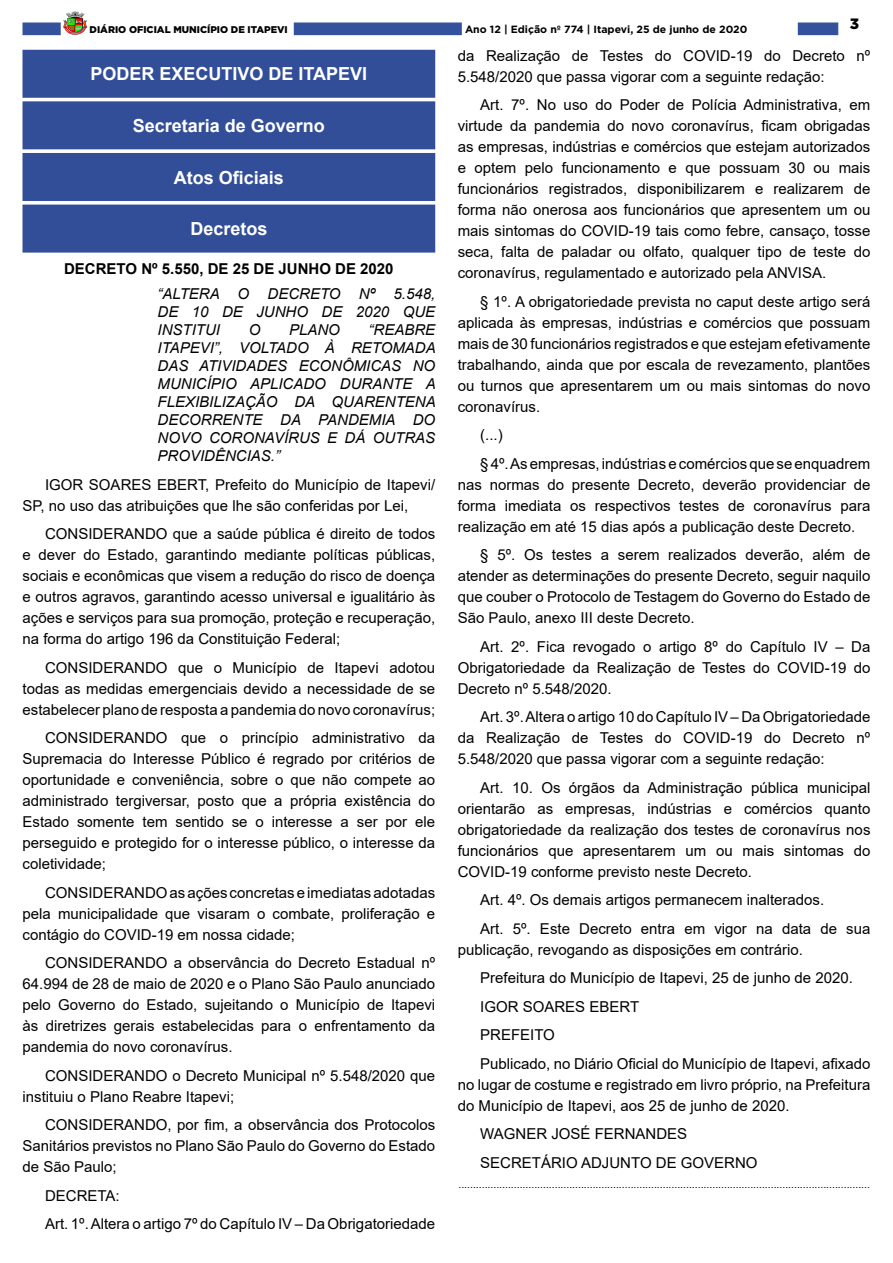
<style>
.page{position:relative;width:893px;height:1263px;background:#fff}
.page>*{position:absolute;margin:0;border:0;box-sizing:border-box;transform-origin:0 0}
.t1{font:700 18px "Arial";color:#fff}
._2_-_Corpo{font:15px/21px "Arial";color:#000;text-align:justify}
._3_-_Ementa{font:italic 15px/18px "Arial";color:#000;text-align:justify}
._1_-_Cabeçalho{font:700 15px "Arial";color:#000}
.t2{font:900 15px "Gotham";color:#000}
._4_-_Fim{font:10.5px "Arial";color:#000}
.t3{font:700 10.5px "Gotham";color:#000}
.t4{font:900 9.75px "Gotham";color:#000}
</style>
<div class="page">
<div style="left:22px;top:23px;width:39px;height:12px;background:#34519d;border:1px solid #334f9b"></div>
<div style="left:798px;top:23px;width:40px;height:12px;background:#34519d"></div>
<img style="left:63px;top:11px;width:24px;height:24px">
<div style="left:294px;top:23px;width:168px;height:12px;background:#34519d"></div>
<div style="left:23px;top:50px;width:412px;height:47px;background:#324e99"></div>
<div style="left:22px;top:50px;width:413px;height:48px;border:1px solid #324e99"></div>
<div style="left:23px;top:102px;width:412px;height:47px;background:#324e99"></div>
<div style="left:22px;top:101px;width:413px;height:48px;border:1px solid #324e99"></div>
<div style="left:23px;top:154px;width:412px;height:46px;background:#324e99"></div>
<div style="left:22px;top:153px;width:413px;height:48px;border:1px solid #324e99"></div>
<div style="left:23px;top:205px;width:412px;height:47px;background:#324e99"></div>
<div style="left:22px;top:205px;width:413px;height:48px;border:1px solid #324e99"></div>
<p class="t4" style="left:90px;top:23px;width:200px">DIÁRIO OFICIAL MUNICÍPIO DE ITAPEVI</p>
<p class="t3" style="left:465px;top:22px;width:284px">Ano 12 | Edição nº 774 | Itapevi, 25 de junho de 2020</p>
<p class="t2" style="left:850px;top:13px;width:11px">3</p>
<p class="t1" style="left:90px;top:61px;width:278px">PODER EXECUTIVO DE ITAPEVI</p>
<p class="t1" style="left:133px;top:113px;width:194px">Secretaria de Governo</p>
<p class="t1" style="left:174px;top:164px;width:112px">Atos Oficiais</p>
<p class="t1" style="left:190px;top:216px;width:79px">Decretos</p>
<p class="_1_-_Cabeçalho" style="left:64px;top:258px;width:331px">DECRETO Nº 5.550, DE 25 DE JUNHO DE 2020</p>
<p class="_3_-_Ementa" style="left:158px;top:285px;width:279px">“ALTERA O DECRETO Nº 5.548, DE 10 DE JUNHO DE 2020 QUE INSTITUI</p>
<p class="_3_-_Ementa" style="left:158px;top:321px;width:280px;text-indent:211px">“REABRE ITAPEVI”, VOLTADO À RETOMADA DAS ATIVIDADES ECONÔMICAS NO MUNICÍPIO APLICADO DURANTE A FLEXIBILIZAÇÃO DA QUARENTENA DECORRENTE DA PANDEMIA DO NOVO CORONAVÍRUS E DÁ OUTRAS PROVIDÊNCIAS.”</p>
<p class="_2_-_Corpo" style="left:22px;top:474px;width:414px;text-indent:22px">IGOR SOARES EBERT, Prefeito do Município de Itapevi/<br>SP, no uso das atribuições que lhe são conferidas por Lei,</p>
<p class="_2_-_Corpo" style="left:22px;top:523px;width:414px;text-indent:22px">CONSIDERANDO que a saúde pública é direito de todos e dever do Estado, garantindo mediante políticas públicas, sociais e econômicas que visem a redução do risco de doença e outros agravos, garantindo acesso universal e igualitário às ações e serviços para sua promoção, proteção e recuperação, na forma do artigo 196 da Constituição Federal;</p>
<p class="_2_-_Corpo" style="left:22px;top:657px;width:414px;text-indent:22px">CONSIDERANDO que o Município de Itapevi adotou todas as medidas emergenciais devido a necessidade de se estabelecer plano de resposta a pandemia do novo coronavírus;</p>
<p class="_2_-_Corpo" style="left:22px;top:727px;width:414px;text-indent:22px">CONSIDERANDO que o princípio administrativo da Supremacia do Interesse Público é regrado por critérios de oportunidade e conveniência, sobre o que não compete ao administrado tergiversar, posto que a própria existência do Estado somente tem sentido se o interesse a ser por ele perseguido e protegido for o interesse público, o interesse da coletividade;</p>
<p class="_2_-_Corpo" style="left:22px;top:882px;width:414px;text-indent:22px">CONSIDERANDO as ações concretas e imediatas adotadas pela municipalidade que visaram o combate, proliferação e contágio do COVID-19 em nossa cidade;</p>
<p class="_2_-_Corpo" style="left:22px;top:952px;width:414px;text-indent:22px">CONSIDERANDO a observância do Decreto Estadual nº 64.994 de 28 de maio de 2020 e o Plano São Paulo anunciado pelo Governo do Estado, sujeitando o Município de Itapevi às diretrizes gerais estabelecidas para o enfrentamento da pandemia do novo coronavírus.</p>
<p class="_2_-_Corpo" style="left:22px;top:1065px;width:414px;text-indent:22px">CONSIDERANDO o Decreto Municipal nº 5.548/2020 que instituiu o Plano Reabre Itapevi;</p>
<p class="_2_-_Corpo" style="left:22px;top:1114px;width:414px;text-indent:22px">CONSIDERANDO, por fim, a observância dos Protocolos Sanitários previstos no Plano São Paulo do Governo do Estado de São Paulo;</p>
<p class="_2_-_Corpo" style="left:45px;top:1185px;width:76px">DECRETA:</p>
<p class="_2_-_Corpo" style="left:45px;top:1213px;width:392px">Art. 1º. Altera o artigo 7º do Capítulo IV – Da Obrigatoriedade</p>
<p class="_3_-_Ementa" style="left:249px;top:321px;width:13px">O</p>
<p class="_3_-_Ementa" style="left:289px;top:321px;width:52px">PLANO</p>
<p class="_2_-_Corpo" style="left:458px;top:45px;width:414px">da Realização de Testes do COVID-19 do Decreto nº<br>5.548/2020 que passa vigorar com a seguinte redação:</p>
<p class="_2_-_Corpo" style="left:458px;top:94px;width:414px;text-indent:22px">Art. 7º. No uso do Poder de Polícia Administrativa, em virtude da pandemia do novo coronavírus, ficam obrigadas as empresas, indústrias e comércios que estejam autorizados e optem pelo funcionamento e que possuam 30 ou mais funcionários registrados, disponibilizarem e realizarem de forma não onerosa aos funcionários que apresentem um ou mais sintomas do COVID-19 tais como febre, cansaço, tosse seca, falta de paladar ou olfato, qualquer tipo de teste do coronavírus, regulamentado e autorizado pela ANVISA.</p>
<p class="_2_-_Corpo" style="left:458px;top:291px;width:414px;text-indent:22px">§ 1º. A obrigatoriedade prevista no caput deste artigo será aplicada às empresas, indústrias e comércios que possuam mais de 30 funcionários registrados e que estejam efetivamente trabalhando, ainda que por escala de revezamento, plantões ou turnos que apresentarem um ou mais sintomas do novo coronavírus.</p>
<p class="_2_-_Corpo" style="left:480px;top:424px;width:24px">(...)</p>
<p class="_2_-_Corpo" style="left:458px;top:453px;width:414px;text-indent:22px">§ 4º. As empresas, indústrias e comércios que se enquadrem nas normas do presente Decreto, deverão providenciar de forma imediata os respectivos testes de coronavírus para realização em até 15 dias após a publicação deste Decreto.</p>
<p class="_2_-_Corpo" style="left:458px;top:544px;width:414px;text-indent:22px">§ 5º. Os testes a serem realizados deverão, além de atender as determinações do presente Decreto, seguir naquilo que couber o Protocolo de Testagem do Governo do Estado de São Paulo, anexo III deste Decreto.</p>
<p class="_2_-_Corpo" style="left:458px;top:636px;width:414px;text-indent:22px">Art. 2º. Fica revogado o artigo 8º do Capítulo IV – Da Obrigatoriedade da Realização de Testes do COVID-19 do Decreto nº 5.548/2020.</p>
<p class="_2_-_Corpo" style="left:458px;top:706px;width:414px;text-indent:22px">Art. 3º. Altera o artigo 10 do Capítulo IV – Da Obrigatoriedade da Realização de Testes do COVID-19 do Decreto nº 5.548/2020 que passa vigorar com a seguinte redação:</p>
<p class="_2_-_Corpo" style="left:458px;top:777px;width:414px;text-indent:22px">Art. 10. Os órgãos da Administração pública municipal orientarão as empresas, indústrias e comércios quanto obrigatoriedade da realização dos testes de coronavírus nos funcionários que apresentarem um ou mais sintomas do COVID-19 conforme previsto neste Decreto.</p>
<p class="_2_-_Corpo" style="left:480px;top:889px;width:345px">Art. 4º. Os demais artigos permanecem inalterados.</p>
<p class="_2_-_Corpo" style="left:458px;top:918px;width:414px;text-indent:22px">Art. 5º. Este Decreto entra em vigor na data de sua publicação, revogando as disposições em contrário.</p>
<p class="_2_-_Corpo" style="left:480px;top:967px;width:374px">Prefeitura do Município de Itapevi, 25 de junho de 2020.</p>
<p class="_2_-_Corpo" style="left:480px;top:996px;width:160px">IGOR SOARES EBERT</p>
<p class="_2_-_Corpo" style="left:480px;top:1024px;width:76px">PREFEITO</p>
<p class="_2_-_Corpo" style="left:458px;top:1053px;width:414px;text-indent:22px">Publicado, no Diário Oficial do Município de Itapevi, afixado no lugar de costume e registrado em livro próprio, na Prefeitura do Município de Itapevi, aos 25 de junho de 2020.</p>
<p class="_2_-_Corpo" style="left:480px;top:1123px;width:208px">WAGNER JOSÉ FERNANDES</p>
<p class="_2_-_Corpo" style="left:480px;top:1152px;width:279px">SECRETÁRIO ADJUNTO DE GOVERNO</p>
<p class="_4_-_Fim" style="left:458px;top:1177px;width:413px">.............................................................................................................................................</p>
</div>
